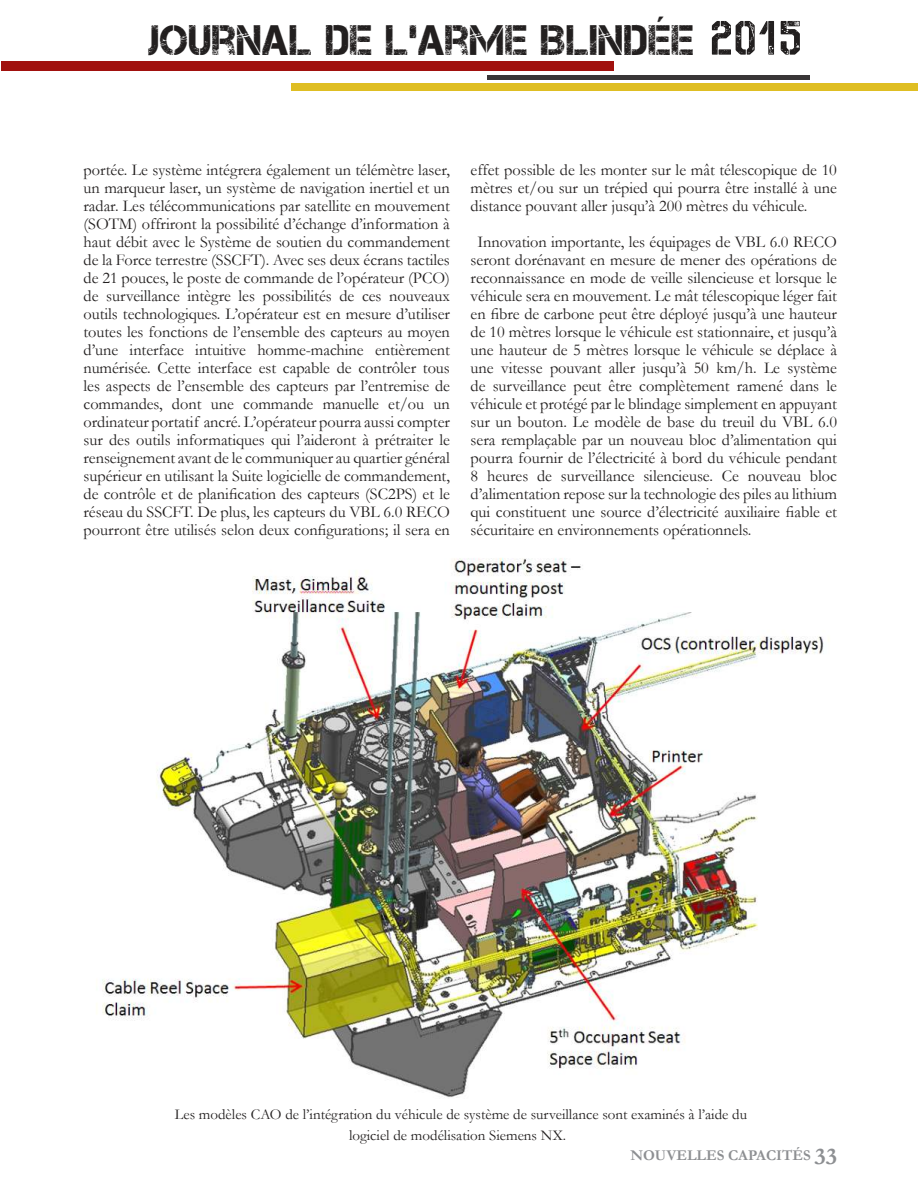
<style>
.page{position:relative;width:918px;height:1188px;background:#fff}
.page>*{position:absolute;margin:0;border:0;box-sizing:border-box;transform-origin:0 0}
.t1{font:42.6px "Captureit";letter-spacing:.02em;color:#221f1f;scale:.95 1}
.t2{font:16.5px/18px "Garamond";color:#221f1f;text-align:justify}
.t3{font:15px/21.6px "Garamond";color:#221f1f;text-align:center}
.t4{font:700 15px "Garamond";color:#8d8f92}
.s1{font-family:"No Safety Zone";font-size:47.25px}
.s2{font-size:24px}
</style>
<div class="page">
<div style="left:292px;top:84px;width:626px;height:7px;background:#dfbe23"></div>
<div style="left:1px;top:61px;width:613px;height:10px;background:#a1110e"></div>
<hr style="left:487px;top:75px;width:322px;height:4px;background:#393637">
<img style="left:102px;top:558px;width:727px;height:540px">
<h1 class="t1" style="left:148px;top:15px;width:689px">JOURNAL DE L’ARME BLINDÉE <span class="s1">2015</span></h1>
<p class="t2" style="left:84px;top:160px;width:368px">portée. Le système intégrera également un télémètre laser, un marqueur laser, un système de navigation inertiel et un radar. Les télécommunications par satellite en mouvement (SOTM) offriront la possibilité d’échange d’information à haut débit avec le Système de soutien du commandement de la Force terrestre (SSCFT). Avec ses deux écrans tactiles de 21 pouces, le poste de commande de l’opérateur (PCO) de surveillance intègre les possibilités de ces nouveaux outils technologiques. L’opérateur est en mesure d’utiliser toutes les fonctions de l’ensemble des capteurs au moyen d’une interface intuitive homme-machine entièrement numérisée. Cette interface est capable de contrôler tous les aspects de l’ensemble des capteurs par l’entremise de commandes, dont une commande manuelle et/ou un ordinateur portatif ancré. L’opérateur pourra aussi compter sur des outils informatiques qui l’aideront à prétraiter le renseignement avant de le communiquer au quartier général supérieur en utilisant la Suite logicielle de commandement, de contrôle et de planification des capteurs (SC2PS) et le réseau du SSCFT. De plus, les capteurs du VBL 6.0 RECO pourront être utilisés selon deux configurations; il sera en</p>
<p class="t2" style="left:471px;top:160px;width:368px">effet possible de les monter sur le mât télescopique de 10 mètres et/ou sur un trépied qui pourra être installé à une distance pouvant aller jusqu’à 200 mètres du véhicule.</p>
<p class="t2" style="left:471px;top:232px;width:368px;text-indent:7px">Innovation importante, les équipages de VBL 6.0 RECO seront dorénavant en mesure de mener des opérations de reconnaissance en mode de veille silencieuse et lorsque le véhicule sera en mouvement. Le mât télescopique léger fait en fibre de carbone peut être déployé jusqu’à une hauteur de 10 mètres lorsque le véhicule est stationnaire, et jusqu’à une hauteur de 5 mètres lorsque le véhicule se déplace à une vitesse pouvant aller jusqu’à 50 km/h. Le système de surveillance peut être complètement ramené dans le véhicule et protégé par le blindage simplement en appuyant sur un bouton. Le modèle de base du treuil du VBL 6.0 sera remplaçable par un nouveau bloc d’alimentation qui pourra fournir de l’électricité à bord du véhicule pendant 8 heures de surveillance silencieuse. Ce nouveau bloc d’alimentation repose sur la technologie des piles au lithium qui constituent une source d’électricité auxiliaire fiable et sécuritaire en environnements opérationnels.</p>
<p class="t3" style="left:175px;top:1103px;width:574px">Les modèles CAO de l’intégration du véhicule de système de surveillance sont examinés à l’aide du logiciel de modélisation Siemens NX.</p>
<p class="t4" style="left:630px;top:1150px;width:208px">NOUVELLES CAPACITÉS <span class="s2">33</span></p>
</div>
